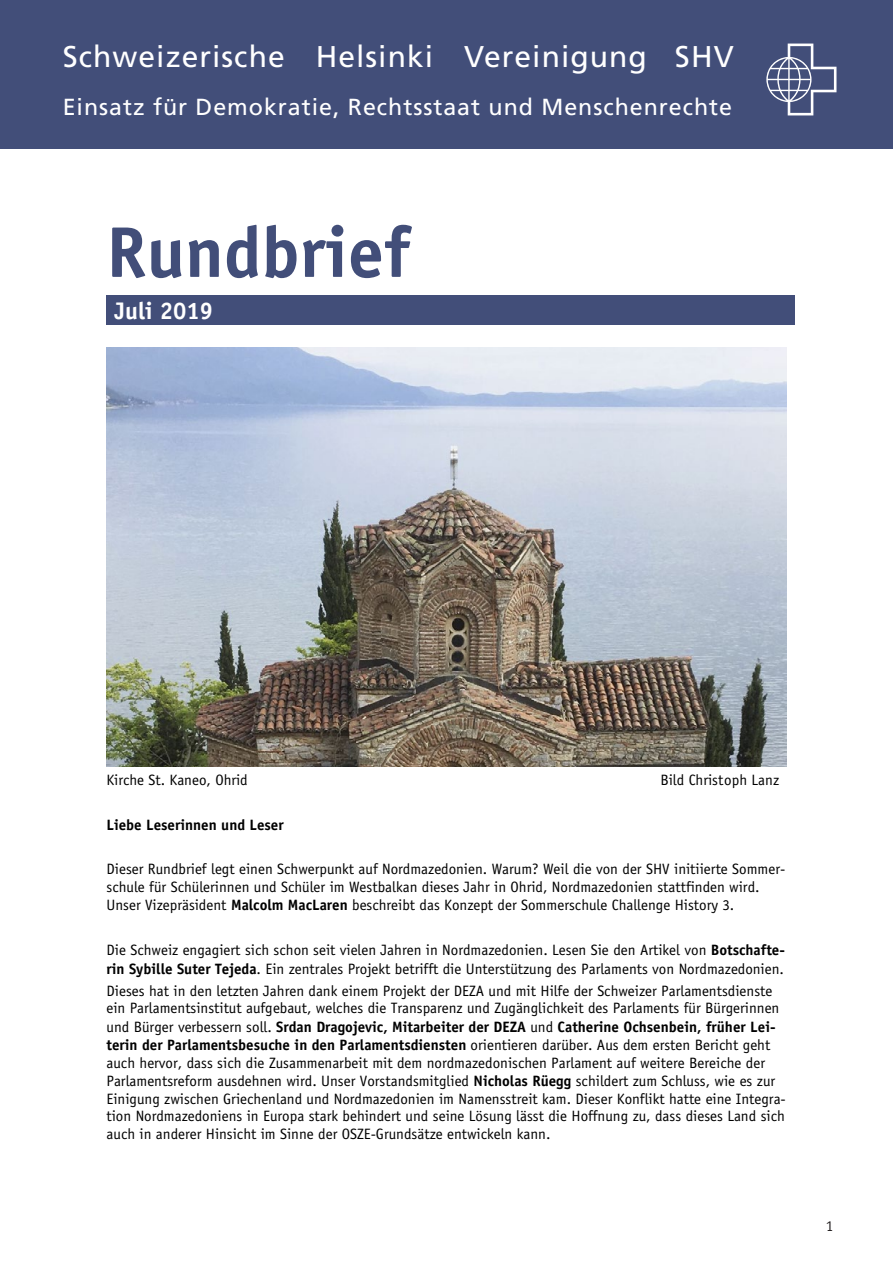
<style>
.page{position:relative;width:893px;height:1263px;background:#fff}
.page>*{position:absolute;margin:0;border:0;box-sizing:border-box;transform-origin:0 0}
.t1{font:700 72px "Officina Sans Std";color:#424e79}
.t2{font:30px "Frutiger LT Com";letter-spacing:.035em;color:#fff}
.t3{font:700 24px "Officina Sans Std";color:#fff}
.t4{font:23.25px "Frutiger LT Com";letter-spacing:.04em;color:#fff}
.t5{font:15px/17.9px "Officina Sans Std";color:#000}
.t6{font:700 15px "Officina Sans Std";letter-spacing:-.005em;color:#000}
.t7{font:15px "Officina Sans Std";color:#231f20}
.s1{font-weight:700}
</style>
<div class="page">
<div style="left:106px;top:296px;width:689px;height:29px;background:#424e79"></div>
<div style="left:0;top:0;width:893px;height:149px;background:#424e79"></div>
<svg style="left:766px;top:44px;width:70px;height:71px"></svg>
<img style="left:106px;top:347px;width:681px;height:420px">
<h2 class="t2" style="left:63px;top:39px;width:672px">Schweizerische Helsinki Vereinigung SHV</h2>
<h3 class="t4" style="left:63px;top:94px;width:671px">Einsatz für Demokratie, Rechtsstaat und Menschenrechte</h3>
<h1 class="t1" style="left:106px;top:207px;width:306px">Rundbrief</h1>
<h3 class="t3" style="left:115px;top:296px;width:100px">Juli 2019</h3>
<p class="t5" style="left:106px;top:771px;width:143px">Kirche St. Kaneo, Ohrid</p>
<p class="t5" style="left:660px;top:771px;width:120px">Bild Christoph Lanz</p>
<p class="t6" style="left:106px;top:815px;width:179px">Liebe Leserinnen und Leser</p>
<p class="t5" style="left:106px;top:860px;width:680px">Dieser Rundbrief legt einen Schwerpunkt auf Nordmazedonien. Warum? Weil die von der SHV initiierte Sommer&shy;schule für Schülerinnen und Schüler im Westbalkan dieses Jahr in Ohrid, Nordmazedonien stattfinden wird.<br>Unser Vizepräsident <span class="s1">Malcolm MacLaren</span> beschreibt das Konzept der Sommerschule Challenge History 3.</p>
<p class="t5" style="left:106px;top:941px;width:680px;line-height:18.3px">Die Schweiz engagiert sich schon seit vielen Jahren in Nordmazedonien. Lesen Sie den Artikel von <span class="s1">Botschafte&shy;rin Sybille Suter Tejeda</span>. Ein zentrales Projekt betrifft die Unterstützung des Parlaments von Nordmazedonien.</p>
<p class="t5" style="left:106px;top:982px;width:681px">Dieses hat in den letzten Jahren dank einem Projekt der DEZA und mit Hilfe der Schweizer Parlamentsdienste ein Parlamentsinstitut aufgebaut, welches die Transparenz und Zugänglichkeit des Parlaments für Bürgerinnen und Bürger verbessern soll. <span class="s1">Srdan Dragojevic, Mitarbeiter der DEZA</span> und <span class="s1">Catherine Ochsenbein, früher Lei&shy;terin der Parlamentsbesuche in den Parlamentsdiensten</span> orientieren darüber. Aus dem ersten Bericht geht auch hervor, dass sich die Zusammenarbeit mit dem nordmazedonischen Parlament auf weitere Bereiche der Parlamentsreform ausdehnen wird. Unser Vorstandsmitglied <span class="s1">Nicholas Rüegg</span> schildert zum Schluss, wie es zur Einigung zwischen Griechenland und Nordmazedonien im Namensstreit kam. Dieser Konflikt hatte eine Integra&shy;tion Nordmazedoniens in Europa stark behindert und seine Lösung lässt die Hoffnung zu, dass dieses Land sich auch in anderer Hinsicht im Sinne der OSZE-Grundsätze entwickeln kann.</p>
<p class="t7" style="left:826px;top:1217px;width:9px">1</p>
</div>
